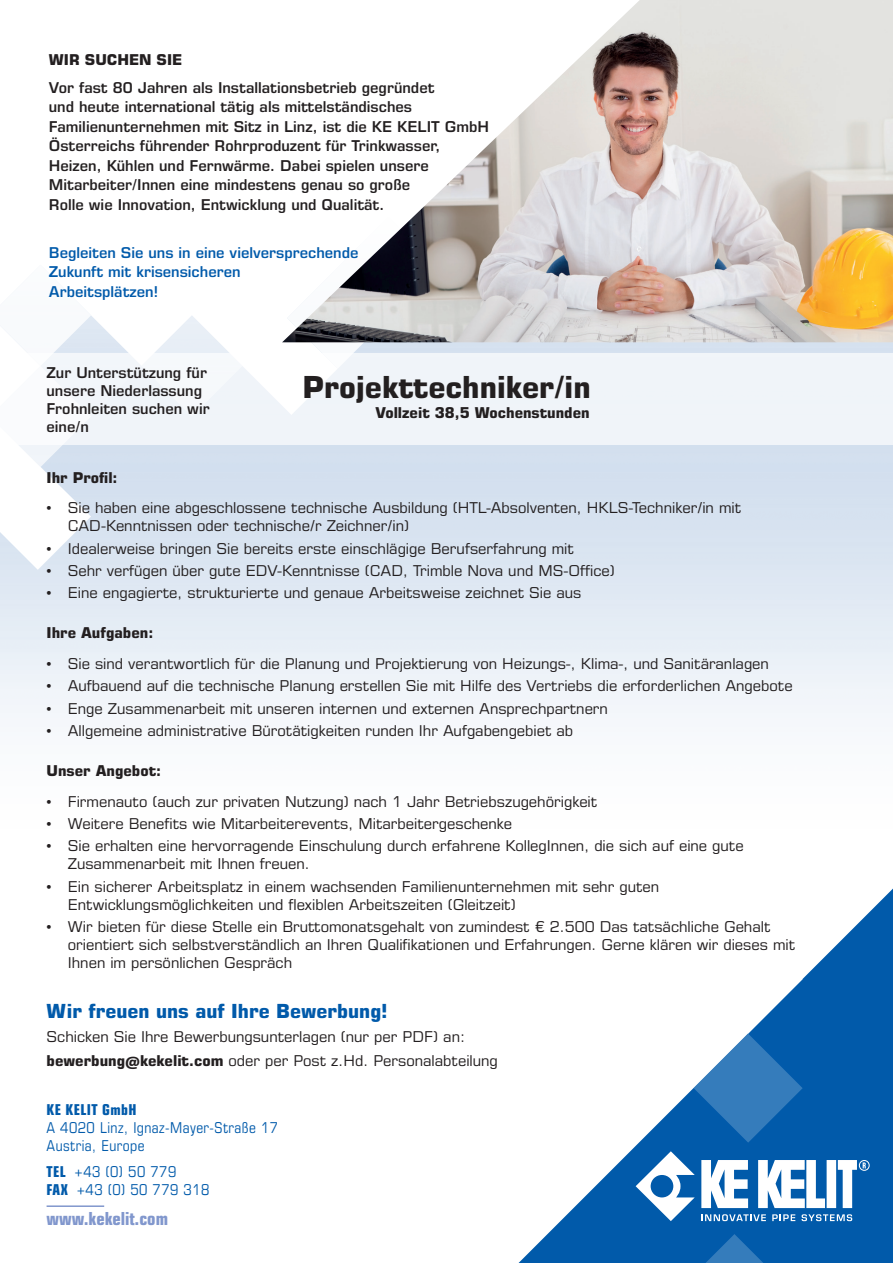
<style>
.page{position:relative;width:893px;height:1263px;background:#fff}
.page>*{position:absolute;margin:0;border:0;box-sizing:border-box;transform-origin:0 0}
.t1{font:700 30.45px "Eurostile LT Pro";color:#231f20}
.t2{font:700 19.5px "Eurostile LT Pro";color:#015aaa}
.t3{font:700 condensed 18px "Eurostile LT Pro";color:#8197cd}
.t4{font:15px/18px "Eurostile LT Pro";color:#231f20}
.t5{font:600 15px/19.5px "Eurostile LT Pro";color:#231f20}
.t6{font:600 15px/19.5px "Eurostile LT Pro";color:#015aaa}
.t7{font:condensed 15px/18px "Eurostile LT Pro";letter-spacing:.03em;color:#015aaa}
.t8{font:700 15px "Eurostile LT Pro";color:#231f20}
.t9{font:700 condensed 15px "Eurostile LT Pro";letter-spacing:.03em;color:#015aaa}
.s1{font-weight:700}
</style>
<div class="page">
<svg style="left:518px;top:888px;width:375px;height:375px"></svg>
<svg style="left:694px;top:925px;width:109px;height:218px"></svg>
<svg style="left:0;top:265px;width:586px;height:305px;fill:#d8e3f0"></svg>
<svg style="left:680px;top:1234px;width:109px;height:29px;background:#0e62ae"></svg>
<div style="left:0;top:353px;width:893px;height:91px;background:linear-gradient(to right,#f6f8fb,#eef3f8)"></div>
<svg style="left:636px;top:1151px;width:59px;height:70px"></svg>
<svg style="left:772px;top:1214px;width:23px;height:7px"></svg>
<svg style="left:801px;top:1214px;width:51px;height:7px"></svg>
<svg style="left:701px;top:1160px;width:169px;height:48px"></svg>
<svg style="left:701px;top:1214px;width:65px;height:7px"></svg>
<hr style="left:47px;top:1205px;width:57px;height:2px;background:#8197cd">
<img style="left:282px;top:0;width:611px;height:342px">
<p class="t8" style="left:49px;top:50px;width:135px">WIR SUCHEN SIE</p>
<p class="t5" style="left:49px;top:78px;width:442px">Vor fast 80 Jahren als Installationsbetrieb gegründet<br>und heute international tätig als mittelständisches Familienunternehmen mit Sitz in Linz, ist die KE KELIT GmbH Österreichs führender Rohrproduzent für Trinkwasser, Heizen, Kühlen und Fernwärme. Dabei spielen unsere Mitarbeiter/Innen eine mindestens genau so große<br>Rolle wie Innovation, Entwicklung und Qualität.</p>
<p class="t6" style="left:49px;top:242px;width:311px">Begleiten Sie uns in eine vielversprechende<br>Zukunft mit krisensicheren<br>Arbeitsplätzen!</p>
<p class="t5" style="left:47px;top:363px;width:165px;line-height:18px">Zur Unterstützung für unsere Niederlassung<br>Frohnleiten suchen wir eine/n</p>
<h1 class="t1" style="left:302px;top:368px;width:290px">Projekttechniker/in</h1>
<p class="t8" style="left:375px;top:404px;width:216px">Vollzeit 38,5 Wochenstunden</p>
<p class="t8" style="left:47px;top:468px;width:73px">Ihr Profil:</p>
<p class="t4" style="left:68px;top:499px;width:675px;text-indent:-21px">• Sie haben eine abgeschlossene technische Ausbildung (HTL-Absolventen, HKLS-Techniker/in mit<br>CAD-Kenntnissen oder technische/r Zeichner/in)</p>
<p class="t4" style="left:47px;top:539px;width:529px">• Idealerweise bringen Sie bereits erste einschlägige Berufserfahrung mit</p>
<p class="t4" style="left:47px;top:561px;width:570px">• Sehr verfügen über gute EDV-Kenntnisse (CAD, Trimble Nova und MS-Office)</p>
<p class="t4" style="left:47px;top:584px;width:536px">• Eine engagierte, strukturierte und genaue Arbeitsweise zeichnet Sie aus</p>
<p class="t8" style="left:47px;top:624px;width:108px">Ihre Aufgaben:</p>
<p class="t4" style="left:47px;top:655px;width:724px">• Sie sind verantwortlich für die Planung und Projektierung von Heizungs-, Klima-, und Sanitäranlagen</p>
<p class="t4" style="left:47px;top:677px;width:748px">• Aufbauend auf die technische Planung erstellen Sie mit Hilfe des Vertriebs die erforderlichen Angebote</p>
<p class="t4" style="left:47px;top:699px;width:563px">• Enge Zusammenarbeit mit unseren internen und externen Ansprechpartnern</p>
<p class="t4" style="left:47px;top:721px;width:528px">• Allgemeine administrative Bürotätigkeiten runden Ihr Aufgabengebiet ab</p>
<p class="t8" style="left:47px;top:761px;width:116px">Unser Angebot:</p>
<p class="t4" style="left:47px;top:792px;width:552px">• Firmenauto (auch zur privaten Nutzung) nach 1 Jahr Betriebszugehörigkeit</p>
<p class="t4" style="left:47px;top:815px;width:467px">• Weitere Benefits wie Mitarbeiterevents, Mitarbeitergeschenke</p>
<p class="t4" style="left:68px;top:837px;width:677px;text-indent:-21px">• Sie erhalten eine hervorragende Einschulung durch erfahrene KollegInnen, die sich auf eine gute<br>Zusammenarbeit mit Ihnen freuen.</p>
<p class="t4" style="left:68px;top:877px;width:593px;text-indent:-21px">• Ein sicherer Arbeitsplatz in einem wachsenden Familienunternehmen mit sehr guten<br>Entwicklungsmöglichkeiten und flexiblen Arbeitszeiten (Gleitzeit)</p>
<p class="t4" style="left:68px;top:917px;width:729px;text-indent:-21px">• Wir bieten für diese Stelle ein Bruttomonatsgehalt von zumindest € 2.500 Das tatsächliche Gehalt orientiert sich selbstverständlich an Ihren Qualifikationen und Erfahrungen. Gerne klären wir dieses mit<br>Ihnen im persönlichen Gespräch</p>
<h2 class="t2" style="left:47px;top:999px;width:343px">Wir freuen uns auf Ihre Bewerbung!</h2>
<p class="t4" style="left:47px;top:1025px;width:453px;line-height:23.7px">Schicken Sie Ihre Bewerbungsunterlagen (nur per PDF) an: <span class="s1">bewerbung@kekelit.com</span> oder per Post z.Hd. Personalabteilung</p>
<p class="t9" style="left:47px;top:1101px;width:92px">KE KELIT GmbH</p>
<p class="t7" style="left:47px;top:1119px;width:233px">A 4020 Linz, Ignaz-Mayer-Straße 17<br>Austria, Europe</p>
<p class="t7" style="left:47px;top:1162px;width:164px"><span class="s1">TEL</span> +43 (0) 50 779<br><span class="s1">FAX</span> +43 (0) 50 779 318</p>
<p class="t3" style="left:47px;top:1207px;width:123px">www.kekelit.com</p>
</div>
